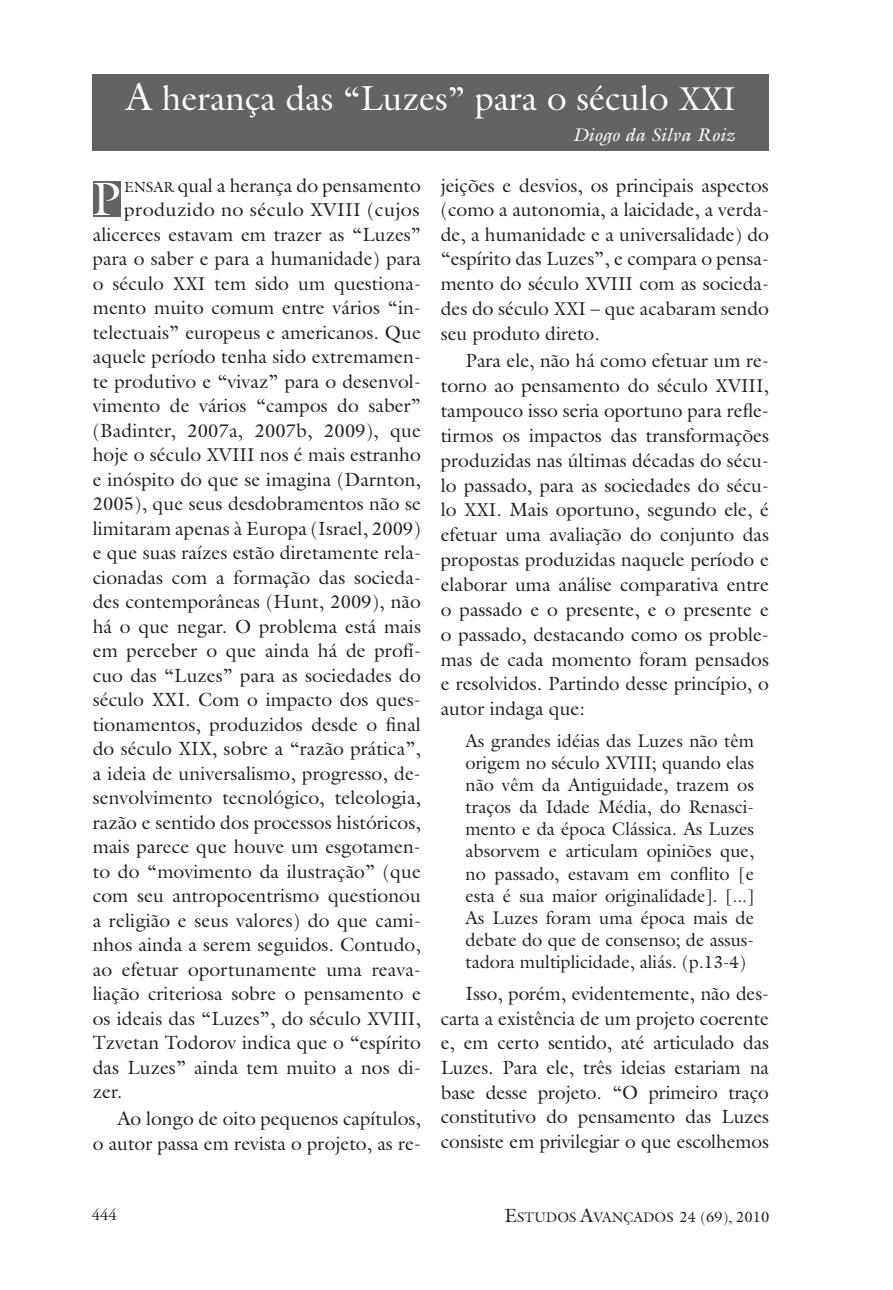
<style>
.page{position:relative;width:893px;height:1290px;background:#fff}
.page>*{position:absolute;margin:0;border:0;box-sizing:border-box;transform-origin:0 0}
.t1{font:47.25px "Galliard";color:#fff}
.t2{font:35px "Galliard";color:#fff}
.t3{font:19.25px/24.8px "Galliard";letter-spacing:.005em;color:#231f20;text-align:justify}
.t4{font:18.38px/22.1px "Galliard";color:#231f20;text-align:justify}
.t5{font:italic 18.38px "Galliard";letter-spacing:.005em;color:#fff;scale:1.05 1}
.t6{font:16.62px "Adobe Garamond";color:#231f20}
.t7{font:14px "Galliard";color:#231f20}
.s1{font-size:38.5px}
.s2{font-size:33.25px}
.s3{font-size:14.7px}
.s4{font-size:18.72px}
.s5{font-size:18.38px}
.s6{font-size:17.5px}
.s7{font-size:19.25px}
.s8{font-size:14.88px}
.s9{font-size:13.12px}
</style>
<div class="page">
<div style="left:93px;top:181px;width:27px;height:36px;background:#636366"></div>
<div style="left:93px;top:74px;width:676px;height:77px;background:#636366"></div>
<h2 class="t2" style="left:126px;top:76px;width:612px"><span class="s1">A</span> herança das <span class="s2">“</span>Luzes<span class="s2">”</span> para o século <span class="s2">XXI</span></h2>
<p class="t5" style="left:572px;top:123px;width:156px">Diogo da Silva Roiz</p>
<p class="t3" style="left:124px;top:172px;width:298px"><span class="s3">ENSAR</span> qual a herança do pensamento</p>
<p class="t3" style="left:124px;top:197px;width:297px">produzido no século <span class="s4">XVIII</span> (cujos</p>
<p class="t3" style="left:93px;top:221px;width:330px">alicerces estavam em trazer as “Luzes”</p>
<p class="t3" style="left:93px;top:246px;width:330px">para o saber e para a humanidade) para</p>
<p class="t3" style="left:93px;top:270px;width:330px">o século <span class="s4">XXI</span> tem sido um questiona-</p>
<p class="t3" style="left:93px;top:295px;width:330px">mento muito comum entre vários “in-</p>
<p class="t3" style="left:93px;top:319px;width:330px">telectuais” europeus e americanos. Que</p>
<p class="t3" style="left:93px;top:344px;width:330px">aquele período tenha sido extremamen-</p>
<p class="t3" style="left:93px;top:368px;width:330px">te produtivo e “vivaz” para o desenvol-</p>
<p class="t3" style="left:93px;top:393px;width:330px">vimento de vários “campos do saber”</p>
<p class="t3" style="left:93px;top:417px;width:330px">(Badinter, <span class="s5">2007</span>a, <span class="s5">2007</span>b, <span class="s5">2009</span>), que</p>
<p class="t3" style="left:93px;top:442px;width:330px">hoje o século <span class="s4">XVIII</span> nos é mais estranho</p>
<p class="t3" style="left:93px;top:466px;width:330px">e inóspito do que se imagina (Darnton,</p>
<p class="t3" style="left:93px;top:491px;width:330px"><span class="s5">2005</span>), que seus desdobramentos não se</p>
<p class="t3" style="left:93px;top:515px;width:330px">limitaram apenas à Europa (Israel, <span class="s5">2009</span>)</p>
<p class="t3" style="left:93px;top:540px;width:330px">e que suas raízes estão diretamente rela-</p>
<p class="t3" style="left:93px;top:564px;width:330px">cionadas com a formação das socieda-</p>
<p class="t3" style="left:93px;top:589px;width:330px">des contemporâneas (Hunt, <span class="s5">2009</span>), não</p>
<p class="t3" style="left:93px;top:613px;width:330px">há o que negar. O problema está mais</p>
<p class="t3" style="left:93px;top:638px;width:330px">em perceber o que ainda há de profí-</p>
<p class="t3" style="left:93px;top:662px;width:330px">cuo das “Luzes” para as sociedades do</p>
<p class="t3" style="left:93px;top:687px;width:330px">século XXI. Com o impacto dos ques-</p>
<p class="t3" style="left:93px;top:711px;width:330px">tionamentos, produzidos desde o final</p>
<p class="t3" style="left:93px;top:736px;width:330px">do século XIX, sobre a “razão prática”,</p>
<p class="t3" style="left:93px;top:760px;width:330px">a ideia de universalismo, progresso, de-</p>
<p class="t3" style="left:93px;top:785px;width:330px">senvolvimento tecnológico, teleologia,</p>
<p class="t3" style="left:93px;top:809px;width:330px">razão e sentido dos processos históricos,</p>
<p class="t3" style="left:93px;top:834px;width:330px">mais parece que houve um esgotamen-</p>
<p class="t3" style="left:93px;top:858px;width:330px">to do “movimento da ilustração” (que</p>
<p class="t3" style="left:93px;top:883px;width:330px">com seu antropocentrismo questionou</p>
<p class="t3" style="left:93px;top:907px;width:330px">a religião e seus valores) do que cami-</p>
<p class="t3" style="left:93px;top:932px;width:330px">nhos ainda a serem seguidos. Contudo,</p>
<p class="t3" style="left:93px;top:956px;width:330px">ao efetuar oportunamente uma reava-</p>
<p class="t3" style="left:93px;top:981px;width:330px">liação criteriosa sobre o pensamento e</p>
<p class="t3" style="left:93px;top:1005px;width:330px">os ideais das “Luzes”, do século <span class="s4">XVIII</span>,</p>
<p class="t3" style="left:93px;top:1030px;width:330px">Tzvetan Todorov indica que o “espírito</p>
<p class="t3" style="left:93px;top:1054px;width:330px">das Luzes” ainda tem muito a nos di-</p>
<p class="t3" style="left:93px;top:1079px;width:31px">zer.</p>
<p class="t3" style="left:93px;top:1106px;width:330px;text-align:right">Ao longo de oito pequenos capítulos,<br>o autor passa em revista o projeto, as re-</p>
<h1 class="t1" style="left:92px;top:169px;width:30px">P</h1>
<p class="t3" style="left:441px;top:172px;width:330px">jeições e desvios, os principais aspectos (como a autonomia, a laicidade, a verda&shy;de, a humanidade e a universalidade) do “espírito das Luzes”, e compara o pensa&shy;mento do século <span class="s4">XVIII</span> com as socieda&shy;des do século <span class="s4">XXI</span> – que acabaram sendo seu produto direto.</p>
<p class="t3" style="left:441px;top:348px;width:330px;text-indent:25px">Para ele, não há como efetuar um re&shy;torno ao pensamento do século <span class="s4">XVIII</span>, tampouco isso seria oportuno para refle&shy;tirmos os impactos das transformações produzidas nas últimas décadas do sécu&shy;lo passado, para as sociedades do sécu&shy;lo <span class="s4">XXI</span>. Mais oportuno, segundo ele, é efetuar uma avaliação do conjunto das propostas produzidas naquele período e elaborar uma análise comparativa entre o passado e o presente, e o presente e o passado, destacando como os proble&shy;mas de cada momento foram pensados e resolvidos. Partindo desse princípio, o autor indaga que:</p>
<p class="t4" style="left:466px;top:730px;width:290px">As grandes idéias das Luzes não têm origem no século XVIII; quando elas não vêm da Antiguidade, trazem os traços da Idade Média, do Renasci&shy;mento e da época Clássica. As Luzes absorvem e articulam opiniões que, no passado, estavam em conflito <span class="s6">[</span>e esta é sua maior originalidade<span class="s6">]</span>. <span class="s6">[...] </span>As Luzes foram uma época mais de debate do que de consenso; de assus&shy;tadora multiplicidade, aliás. (p.<span class="s6">13-4</span>)</p>
<p class="t3" style="left:441px;top:981px;width:330px;text-indent:25px">Isso, porém, evidentemente, não des&shy;carta a existência de um projeto coerente e, em certo sentido, até articulado das Luzes. Para ele, três ideias estariam na base desse projeto. “O primeiro traço constitutivo do pensamento das Luzes consiste em privilegiar o que escolhemos</p>
<p class="t6" style="left:92px;top:1206px;width:26px">444</p>
<p class="t7" style="left:505px;top:1208px;width:266px"><span class="s7">e</span>studos <span class="s7">a</span>vançados <span class="s8">24 (69)</span><span class="s9">,</span> <span class="s8">2010</span></p>
</div>
